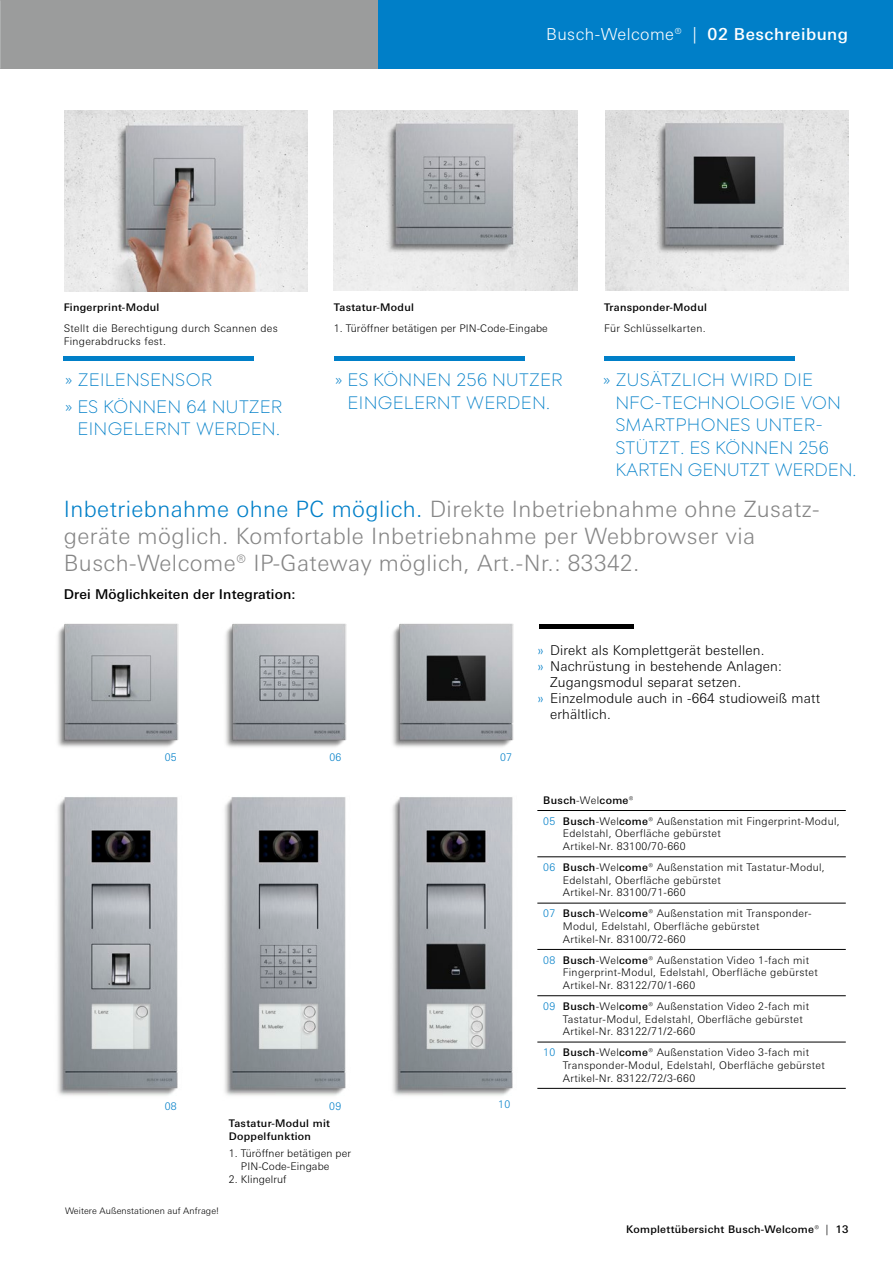
<style>
.page{position:relative;width:893px;height:1263px;background:#fff}
.page>*{position:absolute;margin:0;border:0;box-sizing:border-box;transform-origin:0 0}
.t1{font:300 22.5px/27px "Univers Next Pro";letter-spacing:.02em;color:#868686}
.t2{font:300 18px/22.5px "Soin Sans Pro";letter-spacing:.03em;color:#007fc8}
.t3{font:300 16.5px "Univers Next Pro";letter-spacing:.03em;color:#fff}
.t4{font:300 13.5px "Univers Next Pro";letter-spacing:.01em;color:#000}
.t5{font:500 13.5px "Univers Next Pro";letter-spacing:.01em;color:#000}
.t6{font:300 10.5px/12.6px "Univers Next Pro";letter-spacing:.03em;color:#000}
.t7{font:500 10.5px/13.5px "Univers Next Pro";letter-spacing:.03em;color:#000}
.t8{font:300 10.5px/12.6px "Univers Next Pro";letter-spacing:.01em;color:#000}
.t9{font:300 10.5px "Univers Next Pro";letter-spacing:.03em;color:#007fc8}
.t10{font:300 9px "Univers Next Pro";letter-spacing:.01em;color:#000}
.s1{font-weight:500}
.s2{color:#007fc8}
.s3{font-weight:300}
</style>
<div class="page">
<img style="left:392px;top:623px;width:149px;height:124px">
<img style="left:57px;top:623px;width:122px;height:124px">
<img style="left:225px;top:623px;width:122px;height:124px">
<img style="left:392px;top:797px;width:121px;height:299px">
<img style="left:224px;top:797px;width:122px;height:299px">
<img style="left:57px;top:797px;width:121px;height:299px">
<hr style="left:537px;top:810px;width:309px;height:1px;background:#000">
<hr style="left:537px;top:856px;width:309px;height:1px;background:#000">
<hr style="left:537px;top:903px;width:309px;height:1px;background:#000">
<hr style="left:537px;top:949px;width:309px;height:1px;background:#000">
<hr style="left:537px;top:995px;width:309px;height:1px;background:#000">
<hr style="left:537px;top:1042px;width:309px;height:1px;background:#000">
<hr style="left:537px;top:1088px;width:309px;height:1px;background:#000">
<img style="left:605px;top:111px;width:243px;height:179px">
<img style="left:334px;top:111px;width:243px;height:179px">
<img style="left:65px;top:111px;width:243px;height:181px">
<hr style="left:64px;top:356px;width:190px;height:4px;background:#007fc8">
<hr style="left:334px;top:356px;width:190px;height:4px;background:#007fc8">
<hr style="left:604px;top:356px;width:190px;height:4px;background:#007fc8">
<hr style="left:539px;top:624px;width:94px;height:4px;background:#000">
<div style="left:0;top:0;width:446px;height:68px;background:#9b9c9c"></div>
<div style="left:378px;top:0;width:515px;height:68px;background:#007fc8"></div>
<h3 class="t3" style="left:546px;top:25px;width:304px">Busch-Welcome® | <span class="s1">02 Beschreibung</span></h3>
<p class="t7" style="left:64px;top:301px;width:97px">Fingerprint-Modul</p>
<p class="t6" style="left:64px;top:322px;width:216px">Stellt die Berechtigung durch Scannen des<br>Fingerabdrucks fest.</p>
<h2 class="t2" style="left:65px;top:367px;width:219px;line-height:26.7px">» ZEILENSENSOR<br>» ES KÖNNEN 64 NUTZER</h2>
<h2 class="t2" style="left:78px;top:419px;width:204px">EINGELERNT WERDEN.</h2>
<p class="t7" style="left:334px;top:301px;width:82px">Tastatur-Modul</p>
<p class="t8" style="left:334px;top:322px;width:215px">1. Türöffner betätigen per PIN-Code-Eingabe</p>
<p class="t7" style="left:604px;top:301px;width:105px">Transponder-Modul</p>
<p class="t6" style="left:604px;top:322px;width:103px">Für Schlüsselkarten.</p>
<h2 class="t2" style="left:335px;top:369px;width:229px;text-align:center">» ES KÖNNEN 256 NUTZER<br>EINGELERNT WERDEN.</h2>
<h2 class="t2" style="left:616px;top:370px;width:242px;text-indent:-13px">» ZUSÄTZLICH WIRD DIE<br>NFC-TECHNOLOGIE VON<br>SMARTPHONES UNTER-<br>STÜTZT. ES KÖNNEN 256<br>KARTEN GENUTZT WERDEN.</h2>
<h1 class="t1" style="left:64px;top:495px;width:757px"><span class="s2">Inbetriebnahme ohne PC möglich.</span> Direkte Inbetriebnahme ohne Zusatz&shy;geräte möglich. Komfortable Inbetriebnahme per Webbrowser via<br>Busch-Welcome® IP-Gateway möglich, Art.-Nr.: 83342.</h1>
<p class="t5" style="left:64px;top:586px;width:233px">Drei Möglichkeiten der Integration:</p>
<p class="t9" style="left:165px;top:751px;width:14px">05</p>
<p class="t9" style="left:329px;top:751px;width:14px">06</p>
<p class="t9" style="left:500px;top:751px;width:14px">07</p>
<p class="t9" style="left:165px;top:1101px;width:14px">08</p>
<p class="t9" style="left:329px;top:1101px;width:14px">09</p>
<p class="t9" style="left:498px;top:1098px;width:14px">10</p>
<p class="t10" style="left:65px;top:1206px;width:156px">Weitere Außenstationen auf Anfrage!</p>
<p class="t7" style="left:229px;top:1116px;width:103px">Tastatur-Modul mit<br>Doppelfunktion</p>
<p class="t8" style="left:241px;top:1147px;width:112px;text-indent:-12px">1. Türöffner betätigen per<br>PIN-Code-Eingabe</p>
<p class="t8" style="left:229px;top:1172px;width:59px">2. Klingelruf</p>
<p class="t4" style="left:537px;top:643px;width:229px"><span class="s2">»</span> Direkt als Komplettgerät bestellen.</p>
<p class="t4" style="left:537px;top:659px;width:246px"><span class="s2">»</span> Nachrüstung in bestehende Anlagen:</p>
<p class="t4" style="left:550px;top:675px;width:193px">Zugangsmodul separat setzen.</p>
<p class="t4" style="left:537px;top:691px;width:284px"><span class="s2">»</span> Einzelmodule auch in -664 studioweiß matt</p>
<p class="t4" style="left:550px;top:706px;width:62px">erhältlich.</p>
<p class="t6" style="left:543px;top:789px;width:298px;line-height:21.1px"><span class="s1">Busch</span>-Wel<span class="s1">come</span>®<br><span class="s2">05</span> <span class="s1">Busch</span>-Wel<span class="s1">come</span>® Außenstation mit Fingerprint-Modul,</p>
<p class="t6" style="left:563px;top:827px;width:159px">Edelstahl, Oberfläche gebürstet<br>Artikel-Nr. 83100/70-660</p>
<p class="t6" style="left:563px;top:861px;width:264px;text-indent:-20px"><span class="s2">06</span> <span class="s1">Busch</span>-Wel<span class="s1">come</span>® Außenstation mit Tastatur-Modul,<br>Edelstahl, Oberfläche gebürstet<br>Artikel-Nr. 83100/71-660</p>
<p class="t6" style="left:563px;top:907px;width:250px;text-indent:-20px"><span class="s2">07</span> <span class="s1">Busch</span>-Wel<span class="s1">come</span>® Außenstation mit Transponder-<br>Modul, Edelstahl, Oberfläche gebürstet<br>Artikel-Nr. 83100/72-660</p>
<p class="t6" style="left:563px;top:953px;width:256px;text-indent:-20px"><span class="s2">08</span> <span class="s1">Busch</span>-Wel<span class="s1">come</span>® Außenstation Video 1-fach mit<br>Fingerprint-Modul, Edelstahl, Oberfläche gebürstet<br>Artikel-Nr. 83122/70/1-660</p>
<p class="t6" style="left:563px;top:1000px;width:248px;text-indent:-20px"><span class="s2">09</span> <span class="s1">Busch</span>-Wel<span class="s1">come</span>® Außenstation Video 2-fach mit<br>Tastatur-Modul, Edelstahl, Oberfläche gebürstet<br>Artikel-Nr. 83122/71/2-660</p>
<p class="t6" style="left:563px;top:1046px;width:263px;text-indent:-20px"><span class="s2">10</span> <span class="s1">Busch</span>-Wel<span class="s1">come</span>® Außenstation Video 3-fach mit<br>Transponder-Modul, Edelstahl, Oberfläche gebürstet<br>Artikel-Nr. 83122/72/3-660</p>
<p class="t7" style="left:626px;top:1223px;width:224px">Komplettübersicht Busch-Welcome<span class="s3">® |</span> 13</p>
</div>
